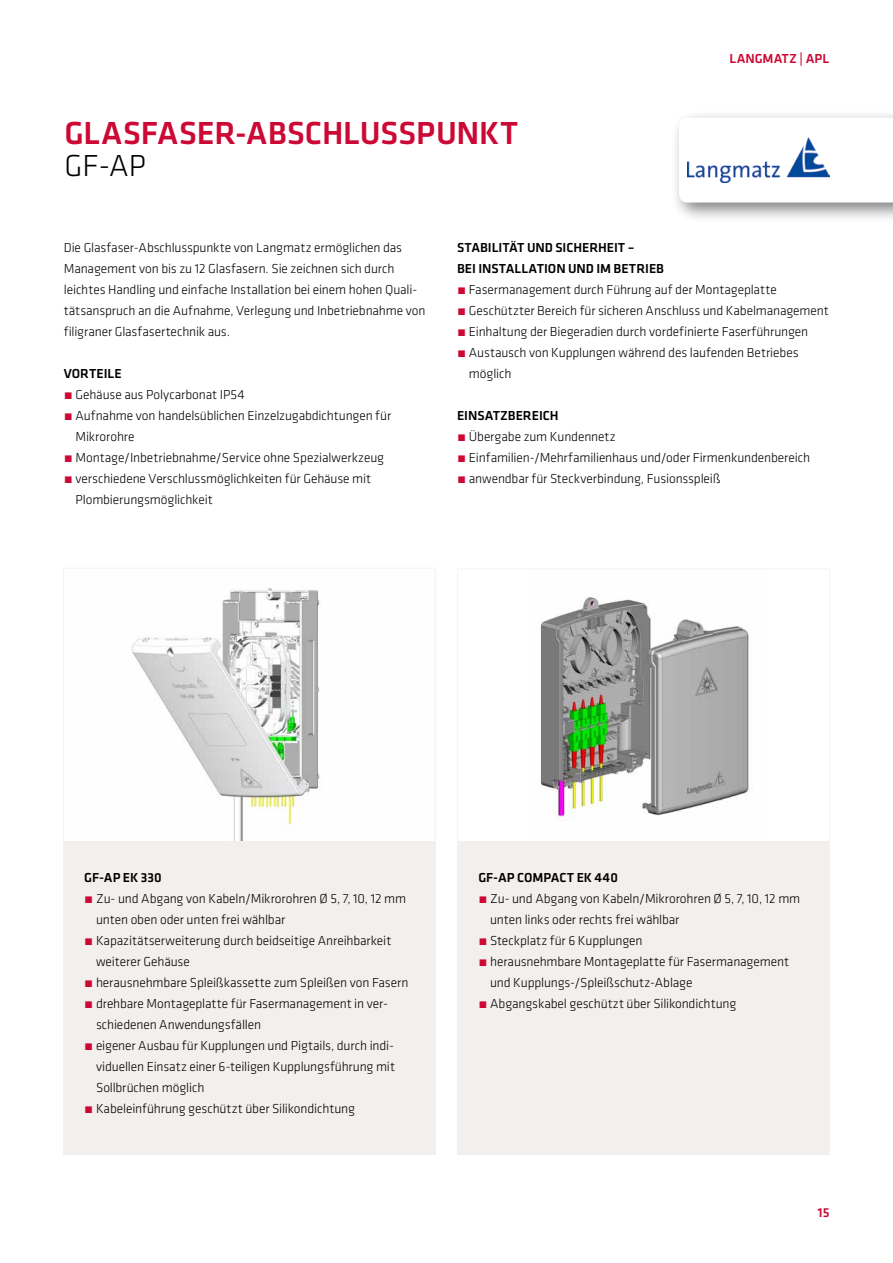
<style>
.page{position:relative;width:893px;height:1263px;background:#fff}
.page>*{position:absolute;margin:0;border:0;box-sizing:border-box;transform-origin:0 0}
.t1{font:500 31.5px "GC Klavika Head";letter-spacing:-.005em;color:#cc0935}
.t2{font:300 31.5px "GC Klavika";color:#000}
.t3{font:300 13.5px/21px "GC Klavika";letter-spacing:-.01em;color:#000}
.t4{font:500 13.5px/21px "GC Klavika Fein";letter-spacing:-.005em;color:#000}
.t5{font:500 13.5px "GC Klavika Fein";color:#cc0935}
.s1{color:#cc0935}
</style>
<div class="page">
<img style="left:131px;top:587px;width:189px;height:254px">
<div style="left:63px;top:568px;width:373px;height:275px;border:1px solid #f4f4f4"></div>
<img style="left:529px;top:597px;width:235px;height:245px">
<div style="left:671px;top:109px;width:222px;height:114px;background:#000;opacity:.5"></div>
<svg style="left:679px;top:118px;width:214px;height:84px"></svg>
<img style="left:687px;top:138px;width:142px;height:44px">
<div style="left:63px;top:842px;width:373px;height:313px;background:#f2efed"></div>
<div style="left:457px;top:842px;width:373px;height:313px;background:#f2efed"></div>
<h1 class="t1" style="left:65px;top:111px;width:455px">GLASFASER-ABSCHLUSSPUNKT</h1>
<h1 class="t2" style="left:65px;top:146px;width:83px">GF-AP</h1>
<p class="t5" style="left:729px;top:49px;width:101px">LANGMATZ | APL</p>
<p class="t3" style="left:64px;top:237px;width:363px">Die Glasfaser-Abschlusspunkte von Langmatz ermöglichen das Management von bis zu 12 Glasfasern. Sie zeichnen sich durch leichtes Handling und einfache Installation bei einem hohen Quali&shy;tätsanspruch an die Aufnahme, Verlegung und Inbetriebnahme von filigraner Glasfasertechnik aus.</p>
<p class="t4" style="left:64px;top:363px;width:59px">VORTEILE</p>
<p class="t3" style="left:64px;top:384px;width:183px"><span class="s1">•</span> Gehäuse aus Polycarbonat IP54</p>
<p class="t3" style="left:75px;top:405px;width:317px;text-indent:-12px"><span class="s1">•</span> Aufnahme von handelsüblichen Einzelzugabdichtungen für<br>Mikrorohre</p>
<p class="t3" style="left:64px;top:447px;width:322px"><span class="s1">•</span> Montage/Inbetriebnahme/Service ohne Spezialwerkzeug</p>
<p class="t3" style="left:75px;top:468px;width:297px;text-indent:-12px"><span class="s1">•</span> verschiedene Verschlussmöglichkeiten für Gehäuse mit<br>Plombierungsmöglichkeit</p>
<p class="t4" style="left:457px;top:237px;width:208px">STABILITÄT UND SICHERHEIT –<br>BEI INSTALLATION UND IM BETRIEB</p>
<p class="t3" style="left:457px;top:279px;width:321px"><span class="s1">•</span> Fasermanagement durch Führung auf der Montageplatte</p>
<p class="t3" style="left:457px;top:300px;width:373px"><span class="s1">•</span> Geschützter Bereich für sicheren Anschluss und Kabelmanagement</p>
<p class="t3" style="left:457px;top:321px;width:353px"><span class="s1">•</span> Einhaltung der Biegeradien durch vordefinierte Faserführungen</p>
<p class="t3" style="left:469px;top:342px;width:331px;text-indent:-12px"><span class="s1">•</span> Austausch von Kupplungen während des laufenden Betriebes möglich</p>
<p class="t4" style="left:457px;top:405px;width:103px">EINSATZBEREICH</p>
<p class="t3" style="left:457px;top:426px;width:160px"><span class="s1">•</span> Übergabe zum Kundennetz</p>
<p class="t3" style="left:457px;top:447px;width:354px"><span class="s1">•</span> Einfamilien-/Mehrfamilienhaus und/oder Firmenkundenbereich</p>
<p class="t3" style="left:457px;top:468px;width:265px"><span class="s1">•</span> anwendbar für Steckverbindung, Fusionsspleiß</p>
<p class="t4" style="left:84px;top:867px;width:79px">GF-AP EK 330</p>
<p class="t3" style="left:96px;top:888px;width:312px;text-indent:-12px"><span class="s1">•</span> Zu- und Abgang von Kabeln/Mikrorohren Ø 5, 7, 10, 12 mm unten oben oder unten frei wählbar</p>
<p class="t3" style="left:96px;top:930px;width:297px;text-indent:-12px"><span class="s1">•</span> Kapazitätserweiterung durch beidseitige Anreihbarkeit weiterer Gehäuse</p>
<p class="t3" style="left:84px;top:972px;width:326px"><span class="s1">•</span> herausnehmbare Spleißkassette zum Spleißen von Fasern</p>
<p class="t3" style="left:96px;top:993px;width:294px;text-indent:-12px"><span class="s1">•</span> drehbare Montageplatte für Fasermanagement in ver&shy;schiedenen Anwendungsfällen</p>
<p class="t3" style="left:96px;top:1035px;width:301px;text-align:justify;text-indent:-12px"><span class="s1">•</span> eigener Ausbau für Kupplungen und Pigtails, durch indi&shy;viduellen Einsatz einer 6-teiligen Kupplungsführung mit Sollbrüchen möglich</p>
<p class="t3" style="left:84px;top:1098px;width:272px"><span class="s1">•</span> Kabeleinführung geschützt über Silikondichtung</p>
<p class="t4" style="left:478px;top:867px;width:141px">GF-AP COMPACT EK 440</p>
<p class="t3" style="left:490px;top:888px;width:312px;text-indent:-12px"><span class="s1">•</span> Zu- und Abgang von Kabeln/Mikrorohren Ø 5, 7, 10, 12 mm unten links oder rechts frei wählbar</p>
<p class="t3" style="left:478px;top:930px;width:166px"><span class="s1">•</span> Steckplatz für 6 Kupplungen</p>
<p class="t3" style="left:490px;top:951px;width:300px;text-indent:-12px"><span class="s1">•</span> herausnehmbare Montageplatte für Fasermanagement und Kupplungs-/Spleißschutz-Ablage</p>
<p class="t3" style="left:478px;top:993px;width:259px"><span class="s1">•</span> Abgangskabel geschützt über Silikondichtung</p>
<p class="t5" style="left:817px;top:1203px;width:13px">15</p>
</div>
